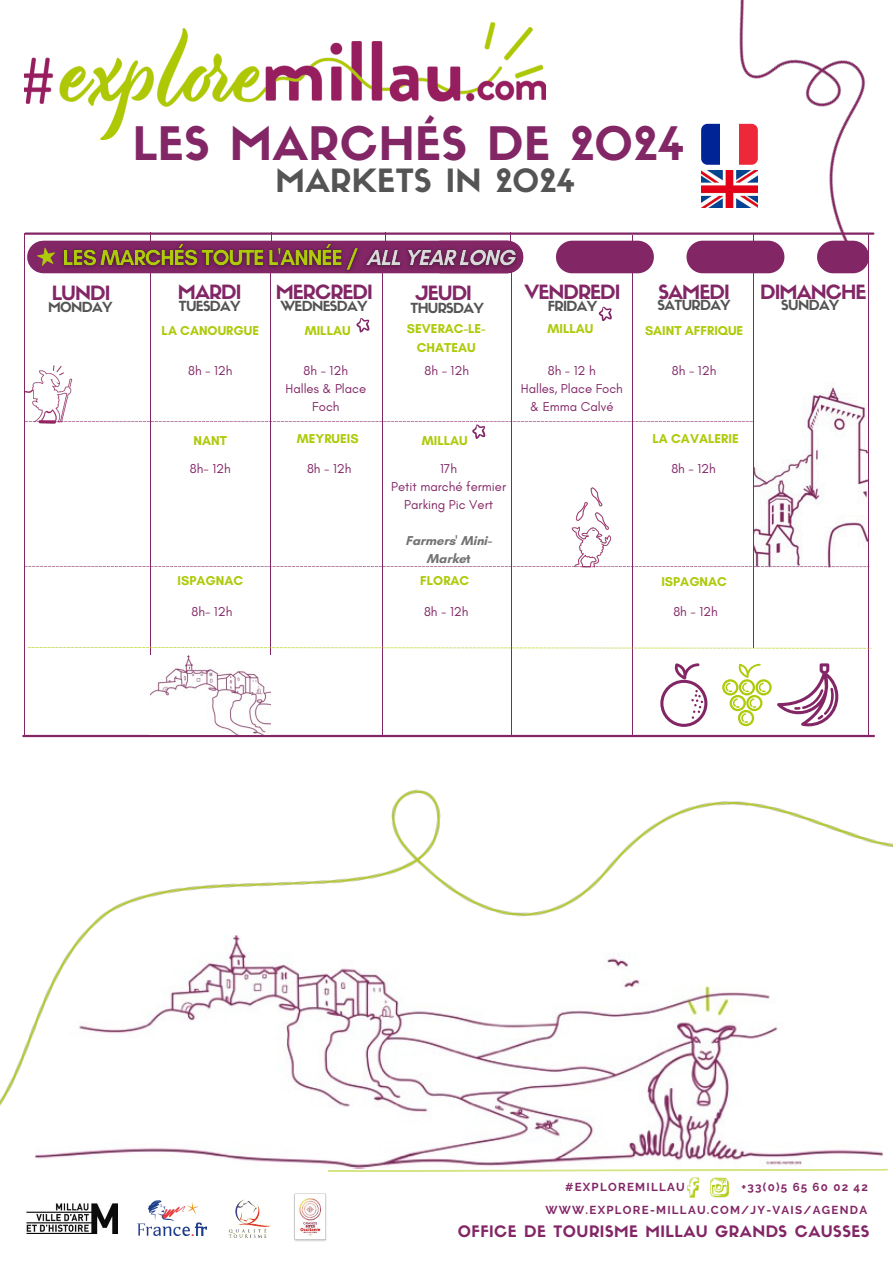
<style>
.page{position:relative;width:893px;height:1263px;background:#fff}
.page>*{position:absolute;margin:0;border:0;box-sizing:border-box;transform-origin:0 0}
.t1{font:45.3px "Sifonn Basic";letter-spacing:.015em;color:#822666}
.t2{font:31.5px "Sifonn Basic";letter-spacing:.015em;color:#545454}
.t3{font:19.27px "Sifonn Basic";letter-spacing:-.05em;color:#822666}
.t4{font:15.52px "Sifonn Basic";letter-spacing:.03em;color:#822666}
.t5{font:13.65px "Sifonn Basic";letter-spacing:-.05em;color:#545454}
.t6{font:13.12px/17.8px "Glacial Indifference";color:#822666;text-align:center}
.t7{font:700 13.12px/18.3px "Glacial Indifference";color:#afca0b;text-align:center}
.t8{font:700 13.12px/18px "Glacial Indifference";color:#737373;text-align:center}
.t9{font:700 11.55px/22.6px "Raleway";letter-spacing:.11em;color:#822666;text-align:right}
</style>
<div class="page">
<img style="left:754px;top:515px;width:114px;height:51px">
<img style="left:360px;top:0;width:515px;height:515px">
<svg style="left:25px;top:566px;width:843px;height:1px"></svg>
<hr style="left:150px;top:257px;width:1px;height:477px;background:#822666">
<hr style="left:753px;top:234px;width:1px;height:414px;background:#822666">
<hr style="left:270px;top:269px;width:1px;height:467px;background:#822666">
<hr style="left:382px;top:268px;width:1px;height:468px;background:#822666">
<img style="left:522px;top:480px;width:157px;height:88px">
<hr style="left:511px;top:268px;width:1px;height:468px;background:#822666">
<hr style="left:26px;top:232px;width:847px;height:3px;background:#822666">
<hr style="left:868px;top:234px;width:1px;height:502px;background:#822666">
<img style="left:56px;top:237px;width:468px;height:41px">
<svg style="left:425px;top:234px;width:443px;height:39px"></svg>
<svg style="left:37px;top:247px;width:18px;height:19px"></svg>
<hr style="left:24px;top:234px;width:1px;height:501px;background:#822666">
<img style="left:24px;top:365px;width:49px;height:56px">
<hr style="left:632px;top:235px;width:1px;height:501px;background:#822666">
<svg style="left:356px;top:317px;width:14px;height:15px"></svg>
<img style="left:24px;top:23px;width:521px;height:116px">
<svg style="left:25px;top:421px;width:728px;height:18px"></svg>
<svg style="left:598px;top:306px;width:14px;height:15px"></svg>
<svg style="left:739px;top:124px;width:19px;height:41px"></svg>
<svg style="left:701px;top:124px;width:19px;height:41px"></svg>
<div style="left:720px;top:124px;width:19px;height:41px;background:#fff"></div>
<img style="left:702px;top:170px;width:55px;height:37px">
<img style="left:0;top:647px;width:893px;height:595px">
<h1 class="t1" style="left:133px;top:113px;width:552px">LES MARCHÉS DE 2024</h1>
<h2 class="t2" style="left:275px;top:160px;width:300px">MARKETS IN 2024</h2>
<h3 class="t3" style="left:760px;top:279px;width:108px">DIMANCHE</h3>
<h3 class="t3" style="left:52px;top:280px;width:60px">LUNDI</h3>
<h3 class="t3" style="left:178px;top:280px;width:65px">MARDI</h3>
<h3 class="t3" style="left:276px;top:279px;width:99px">MERCREDI</h3>
<h3 class="t3" style="left:416px;top:281px;width:58px">JEUDI</h3>
<h3 class="t3" style="left:524px;top:279px;width:97px">VENDREDI</h3>
<h3 class="t3" style="left:658px;top:279px;width:73px">SAMEDI</h3>
<p class="t7" style="left:645px;top:321px;width:100px">SAINT AFFRIQUE</p>
<p class="t5" style="left:48px;top:298px;width:66px">MONDAY</p>
<p class="t5" style="left:179px;top:297px;width:63px">TUESDAY</p>
<p class="t5" style="left:280px;top:297px;width:89px">WEDNESDAY</p>
<p class="t5" style="left:410px;top:299px;width:75px">THURSDAY</p>
<p class="t5" style="left:548px;top:297px;width:51px">FRIDAY</p>
<p class="t5" style="left:657px;top:296px;width:75px">SATURDAY</p>
<p class="t5" style="left:781px;top:296px;width:60px">SUNDAY</p>
<p class="t7" style="left:407px;top:319px;width:80px">SEVERAC-LE-<br>CHATEAU</p>
<p class="t7" style="left:547px;top:319px;width:47px">MILLAU</p>
<p class="t7" style="left:162px;top:321px;width:99px">LA CANOURGUE</p>
<p class="t7" style="left:305px;top:321px;width:47px">MILLAU</p>
<p class="t6" style="left:188px;top:362px;width:46px">8h - 12h</p>
<p class="t6" style="left:285px;top:362px;width:82px">8h - 12h<br>Halles &amp; Place<br>Foch</p>
<p class="t6" style="left:424px;top:362px;width:46px">8h - 12h</p>
<p class="t6" style="left:521px;top:362px;width:103px">8h - 12 h<br>Halles, Place Foch &amp; Emma Calvé</p>
<p class="t6" style="left:672px;top:362px;width:46px">8h - 12h</p>
<p class="t7" style="left:194px;top:431px;width:35px">NANT</p>
<p class="t6" style="left:190px;top:460px;width:42px">8h- 12h</p>
<p class="t7" style="left:297px;top:429px;width:63px">MEYRUEIS</p>
<p class="t6" style="left:307px;top:460px;width:46px">8h - 12h</p>
<p class="t7" style="left:422px;top:431px;width:47px">MILLAU</p>
<p class="t6" style="left:391px;top:460px;width:116px;line-height:18px">17h<br>Petit marché fermier<br>Parking Pic Vert</p>
<p class="t8" style="left:405px;top:532px;width:87px">Farmers' Mini-<br>Market</p>
<p class="t7" style="left:652px;top:429px;width:88px">LA CAVALERIE</p>
<p class="t6" style="left:671px;top:460px;width:46px">8h - 12h</p>
<p class="t7" style="left:178px;top:571px;width:67px">ISPAGNAC</p>
<p class="t6" style="left:191px;top:603px;width:42px">8h- 12h</p>
<p class="t7" style="left:420px;top:571px;width:51px">FLORAC</p>
<p class="t6" style="left:424px;top:603px;width:46px">8h - 12h</p>
<p class="t7" style="left:661px;top:572px;width:67px">ISPAGNAC</p>
<p class="t6" style="left:673px;top:603px;width:46px">8h - 12h</p>
<p class="t9" style="left:545px;top:1176px;width:324px">+33(0)5 65 60 02 42<br>WWW.EXPLORE-MILLAU.COM/JY-VAIS/AGENDA</p>
<p class="t9" style="left:565px;top:1176px;width:121px">#EXPLOREMILLAU</p>
<p class="t4" style="left:458px;top:1221px;width:413px">OFFICE DE TOURISME MILLAU GRANDS CAUSSES</p>
</div>
